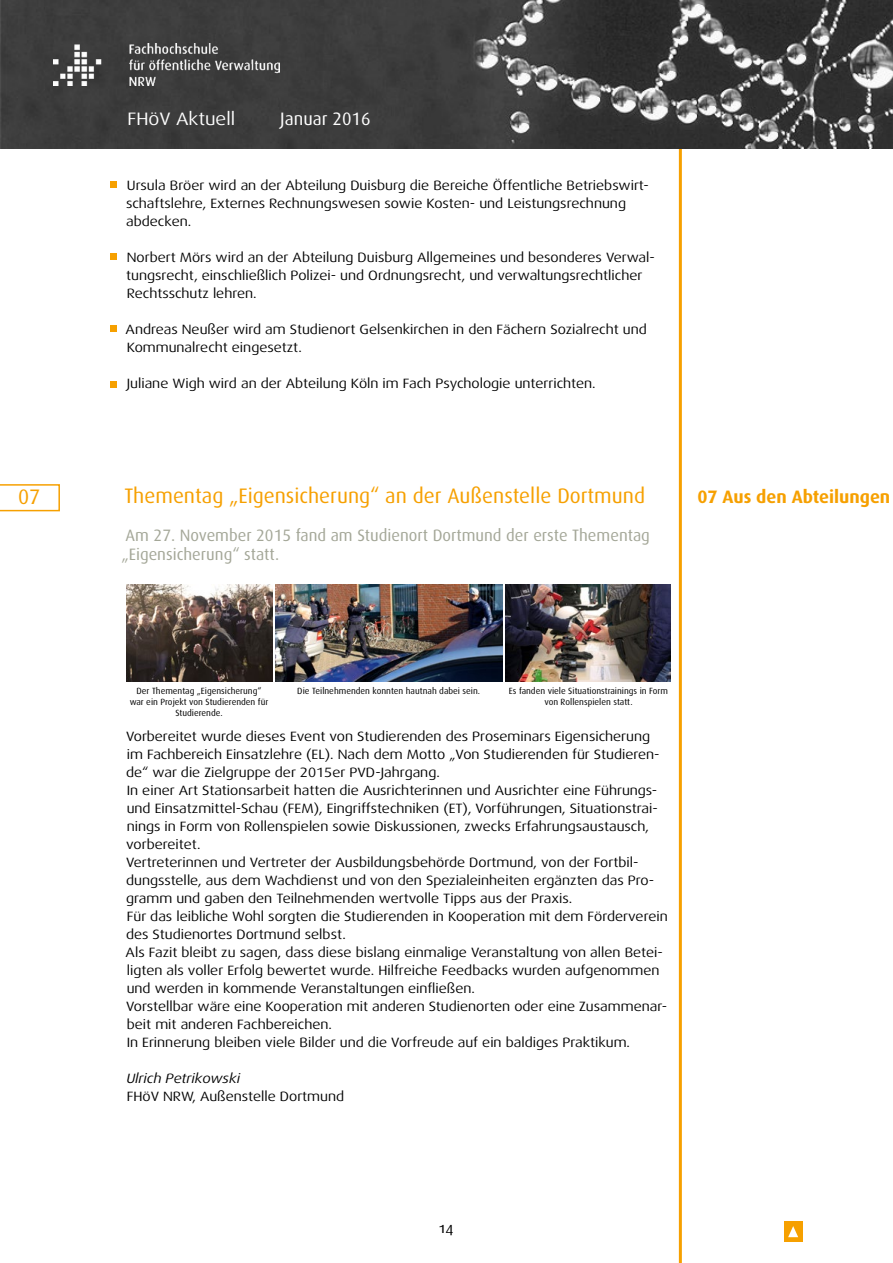
<style>
.page{position:relative;width:893px;height:1263px;background:#fff}
.page>*{position:absolute;margin:0;border:0;box-sizing:border-box;transform-origin:0 0}
.t1{font:21px "Dax";color:#f6a000}
.t2{font:700 18px "Dax";color:#f6a000}
.t3{font:18px "Dax Wide";color:#fff}
.t4{font:18px "Dax";color:#fff}
.t5{font:16.5px/19.8px "Dax";color:#a4a798}
.t6{font:15px "Dax Regular Caps";color:#000}
.t7{font:13.5px/18px "Dax Wide";color:#000}
.t8{font:italic 13.5px "Dax Wide";color:#000}
.t9{font:9px/10.8px "Dax";color:#000;text-align:center}
</style>
<div class="page">
<hr style="left:679px;top:148px;width:3px;height:1115px;background:#f6a000">
<img style="left:0;top:0;width:893px;height:148px">
<img style="left:54px;top:43px;width:226px;height:43px">
<div style="left:784px;top:1221px;width:18px;height:21px;background:#f6a000"></div>
<svg style="left:788px;top:1226px;width:10px;height:11px"></svg>
<div style="left:110px;top:181px;width:7px;height:7px;background:#f6a000"></div>
<div style="left:110px;top:253px;width:7px;height:7px;background:#f6a000"></div>
<div style="left:110px;top:325px;width:7px;height:7px;background:#f6a000"></div>
<div style="left:110px;top:381px;width:7px;height:6px;background:#f6a000"></div>
<img style="left:126px;top:584px;width:146px;height:97px">
<img style="left:506px;top:584px;width:165px;height:97px">
<img style="left:275px;top:584px;width:227px;height:97px">
<svg style="left:0;top:484px;width:60px;height:27px"></svg>
<h2 class="t3" style="left:128px;top:109px;width:109px">FHöV Aktuell</h2>
<h2 class="t4" style="left:280px;top:109px;width:92px">Januar 2016</h2>
<p class="t7" style="left:126px;top:176px;width:524px">Ursula Bröer wird an der Abteilung Duisburg die Bereiche Öffentliche Betriebswirt&shy;schaftslehre, Externes Rechnungswesen sowie Kosten- und Leistungsrechnung abdecken.</p>
<p class="t7" style="left:126px;top:248px;width:530px">Norbert Mörs wird an der Abteilung Duisburg Allgemeines und besonderes Verwal&shy;tungsrecht, einschließlich Polizei- und Ordnungsrecht, und verwaltungsrechtlicher<br>Rechtsschutz lehren.</p>
<p class="t7" style="left:126px;top:320px;width:523px">Andreas Neußer wird am Studienort Gelsenkirchen in den Fächern Sozialrecht und<br>Kommunalrecht eingesetzt.</p>
<p class="t7" style="left:127px;top:374px;width:470px">Juliane Wigh wird an der Abteilung Köln im Fach Psychologie unterrichten.</p>
<p class="t1" style="left:124px;top:483px;width:522px">Thementag „Eigensicherung“ an der Außenstelle Dortmund</p>
<p class="t5" style="left:121px;top:525px;width:530px">Am 27. November 2015 fand am Studienort Dortmund der erste Thementag „Eigensicherung“ statt.</p>
<p class="t1" style="left:18px;top:484px;width:24px">07</p>
<p class="t2" style="left:697px;top:486px;width:194px">07 Aus den Abteilungen</p>
<p class="t9" style="left:130px;top:685px;width:140px">Der Thementag „Eigensicherung“ war ein Projekt von Studierenden für<br>Studierende.</p>
<p class="t9" style="left:297px;top:685px;width:184px">Die Teilnehmenden konnten hautnah dabei sein.</p>
<p class="t9" style="left:509px;top:685px;width:161px">Es fanden viele Situationstrainings in Form von Rollenspielen statt.</p>
<p class="t7" style="left:126px;top:727px;width:535px">Vorbereitet wurde dieses Event von Studierenden des Proseminars Eigensicherung im Fachbereich Einsatzlehre (EL). Nach dem Motto „Von Studierenden für Studieren&shy;de“ war die Zielgruppe der 2015er PVD-Jahrgang.</p>
<p class="t7" style="left:126px;top:781px;width:533px">In einer Art Stationsarbeit hatten die Ausrichterinnen und Ausrichter eine Führungs&shy;und Einsatzmittel-Schau (FEM), Eingriffstechniken (ET), Vorführungen, Situationstrai&shy;nings in Form von Rollenspielen sowie Diskussionen, zwecks Erfahrungsaustausch, vorbereitet.</p>
<p class="t7" style="left:126px;top:853px;width:530px">Vertreterinnen und Vertreter der Ausbildungsbehörde Dortmund, von der Fortbil&shy;dungsstelle, aus dem Wachdienst und von den Spezialeinheiten ergänzten das Pro&shy;gramm und gaben den Teilnehmenden wertvolle Tipps aus der Praxis.</p>
<p class="t7" style="left:126px;top:907px;width:543px">Für das leibliche Wohl sorgten die Studierenden in Kooperation mit dem Förderverein des Studienortes Dortmund selbst.</p>
<p class="t7" style="left:126px;top:943px;width:539px">Als Fazit bleibt zu sagen, dass diese bislang einmalige Veranstaltung von allen Betei&shy;ligten als voller Erfolg bewertet wurde. Hilfreiche Feedbacks wurden aufgenommen und werden in kommende Veranstaltungen einfließen.</p>
<p class="t7" style="left:126px;top:997px;width:543px">Vorstellbar wäre eine Kooperation mit anderen Studienorten oder eine Zusammenar&shy;beit mit anderen Fachbereichen.</p>
<p class="t7" style="left:127px;top:1033px;width:505px">In Erinnerung bleiben viele Bilder und die Vorfreude auf ein baldiges Praktikum.</p>
<p class="t8" style="left:126px;top:1070px;width:115px">Ulrich Petrikowski</p>
<p class="t7" style="left:127px;top:1087px;width:219px">FHöV NRW, Außenstelle Dortmund</p>
<p class="t6" style="left:439px;top:1219px;width:16px">14</p>
</div>
